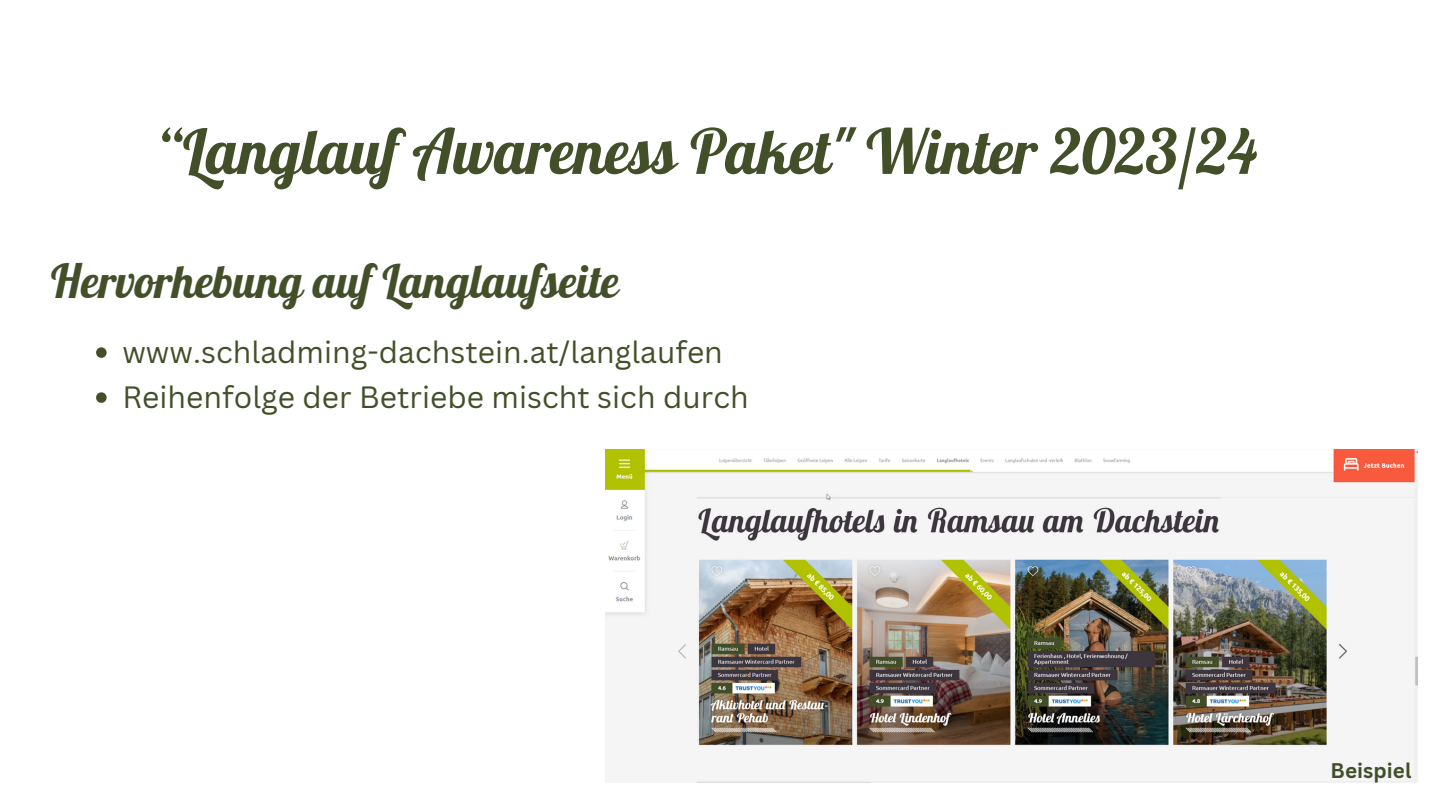
<style>
.page{position:relative;width:1440px;height:810px;background:#fff}
.page>*{position:absolute;margin:0;border:0;box-sizing:border-box;transform-origin:0 0}
.t1{font:62px "Lobster";color:#434f29}
.t2{font:45.8px "Lobster";color:#434f29}
.t3{font:30px "Canva Sans";color:#434f29}
.t4{font:700 20.6px "Canva Sans";color:#434f29}
</style>
<div class="page">
<img style="left:606px;top:450px;width:812px;height:332px">
<svg style="left:96px;top:347px;width:11px;height:11px"></svg>
<svg style="left:96px;top:392px;width:11px;height:11px"></svg>
<p class="t1" style="left:156px;top:112px;width:1102px">“Langlauf Awareness Paket" Winter 2023/24</p>
<p class="t2" style="left:51px;top:252px;width:570px">Hervorhebung auf Langlaufseite</p>
<p class="t3" style="left:122px;top:331px;width:602px">www.schladming-dachstein.at/langlaufen</p>
<p class="t3" style="left:122px;top:376px;width:628px">Reihenfolge der Betriebe mischt sich durch</p>
<p class="t4" style="left:1331px;top:756px;width:82px">Beispiel</p>
</div>
